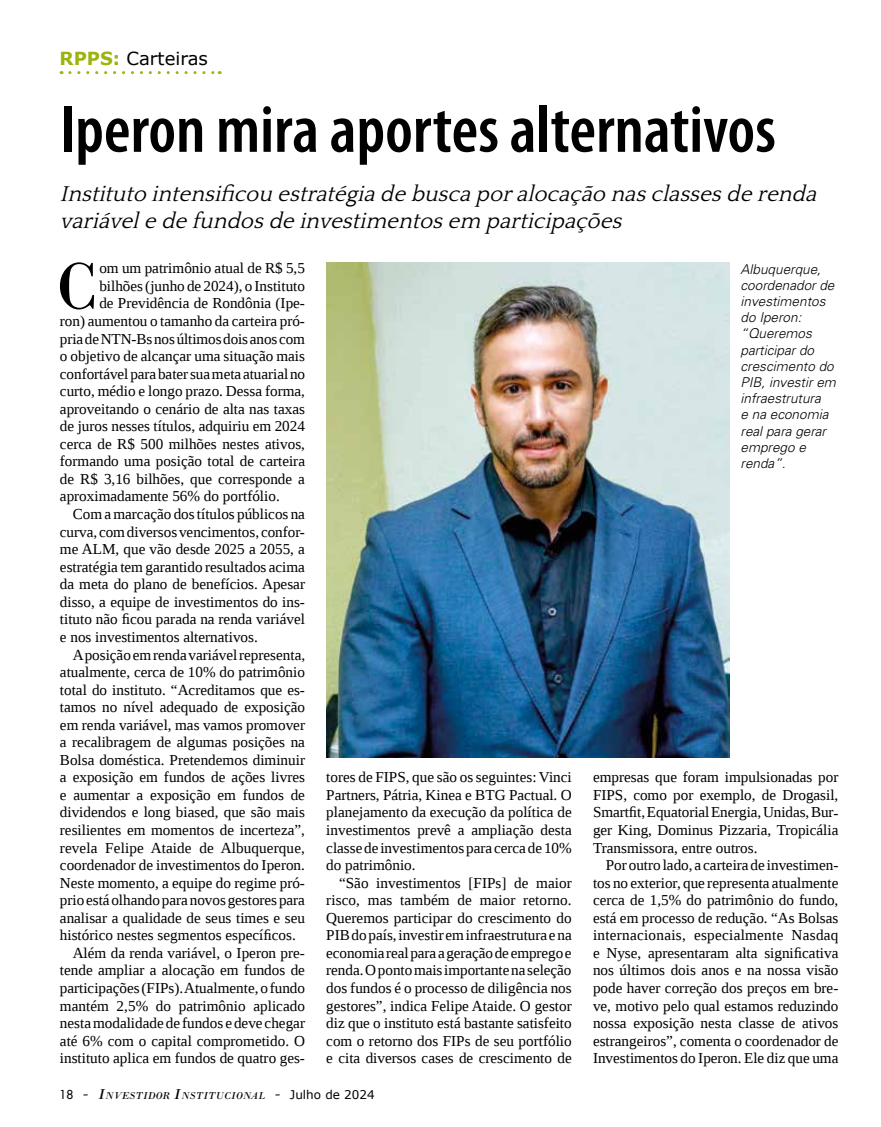
<style>
.page{position:relative;width:881px;height:1127px;background:#fff}
.page>*{position:absolute;margin:0;border:0;box-sizing:border-box;transform-origin:0 0}
.t1{font:68.7px "Bodoni";color:#000}
.t2{font:600 condensed 67.5px "Myriad Pro";color:#000}
.t3{font:italic 22.5px/27px "Quattrocento";color:#000}
.t4{font:18px "Verdana";color:#000}
.t5{font:15.15px/17.5px "Liberation Serif";color:#000;text-align:justify}
.t6{font:italic 300 13.5px/16.2px "Univers";color:#000}
.t7{font:italic 10.5px "Bodoni";color:#000}
.s1{font-weight:700;color:#9cb40d}
.s2{font-family:"Futura";font-style:normal;font-size:12px}
.s3{font-family:"Minion Pro";font-style:normal;font-size:18px}
.s4{font-size:15px}
.s5{font-family:"Verdana";font-style:normal;font-size:12px}
</style>
<div class="page">
<svg style="left:70px;top:71px;width:150px;height:3px"></svg>
<img style="left:326px;top:263px;width:403px;height:494px">
<p class="t4" style="left:60px;top:46px;width:150px"><span class="s1">RPPS:</span> Carteiras</p>
<h2 class="t2" style="left:60px;top:88px;width:717px">Iperon mira aportes alternativos</h2>
<h3 class="t3" style="left:60px;top:181px;width:757px">Instituto intensificou estratégia de busca por alocação nas classes de renda variável e de fundos de investimentos em participações</h3>
<h1 class="t1" style="left:56px;top:245px;width:42px">C</h1>
<p class="t5" style="left:99px;top:259px;width:207px">om um patrimônio atual de R$ 5,5</p>
<p class="t5" style="left:99px;top:277px;width:207px">bilhões (junho de 2024), o Instituto</p>
<p class="t5" style="left:99px;top:294px;width:207px">de Previdência de Rondônia (Ipe-</p>
<p class="t5" style="left:60px;top:312px;width:246px">ron) aumentou o tamanho da carteira pró-</p>
<p class="t5" style="left:60px;top:330px;width:246px">pria de NTN-Bs nos últimos dois anos com</p>
<p class="t5" style="left:60px;top:347px;width:246px">o objetivo de alcançar uma situação mais</p>
<p class="t5" style="left:60px;top:365px;width:247px">confortável para bater sua meta atuarial no</p>
<p class="t5" style="left:60px;top:382px;width:246px">curto, médio e longo prazo. Dessa forma,</p>
<p class="t5" style="left:60px;top:400px;width:246px">aproveitando o cenário de alta nas taxas</p>
<p class="t5" style="left:60px;top:417px;width:246px">de juros nesses títulos, adquiriu em 2024</p>
<p class="t5" style="left:60px;top:435px;width:246px">cerca de R$ 500 milhões nestes ativos,</p>
<p class="t5" style="left:60px;top:452px;width:246px">formando uma posição total de carteira</p>
<p class="t5" style="left:60px;top:470px;width:246px">de R$ 3,16 bilhões, que corresponde a</p>
<p class="t5" style="left:60px;top:487px;width:221px">aproximadamente 56% do portfólio.</p>
<p class="t5" style="left:73px;top:505px;width:234px">Com a marcação dos títulos públicos na</p>
<p class="t5" style="left:60px;top:523px;width:246px">curva, com diversos vencimentos, confor-</p>
<p class="t5" style="left:60px;top:540px;width:246px">me ALM, que vão desde 2025 a 2055, a</p>
<p class="t5" style="left:60px;top:558px;width:246px">estratégia tem garantido resultados acima</p>
<p class="t5" style="left:60px;top:575px;width:246px">da meta do plano de benefícios. Apesar</p>
<p class="t5" style="left:60px;top:593px;width:246px">disso, a equipe de investimentos do ins-</p>
<p class="t5" style="left:60px;top:610px;width:246px">tituto não ficou parada na renda variável</p>
<p class="t5" style="left:60px;top:628px;width:199px">e nos investimentos alternativos.</p>
<p class="t5" style="left:73px;top:645px;width:234px">A posição em renda variável representa,</p>
<p class="t5" style="left:60px;top:663px;width:246px">atualmente, cerca de 10% do patrimônio</p>
<p class="t5" style="left:60px;top:681px;width:246px">total do instituto. “Acreditamos que es-</p>
<p class="t5" style="left:60px;top:698px;width:246px">tamos no nível adequado de exposição</p>
<p class="t5" style="left:60px;top:716px;width:246px">em renda variável, mas vamos promover</p>
<p class="t5" style="left:60px;top:733px;width:246px">a recalibragem de algumas posições na</p>
<p class="t5" style="left:60px;top:751px;width:246px">Bolsa doméstica. Pretendemos diminuir</p>
<p class="t5" style="left:60px;top:768px;width:246px">a exposição em fundos de ações livres</p>
<p class="t5" style="left:60px;top:786px;width:246px">e aumentar a exposição em fundos de</p>
<p class="t5" style="left:60px;top:803px;width:246px">dividendos e long biased, que são mais</p>
<p class="t5" style="left:60px;top:821px;width:246px">resilientes em momentos de incerteza”,</p>
<p class="t5" style="left:60px;top:838px;width:246px">revela Felipe Ataide de Albuquerque,</p>
<p class="t5" style="left:60px;top:856px;width:246px">coordenador de investimentos do Iperon.</p>
<p class="t5" style="left:60px;top:874px;width:246px">Neste momento, a equipe do regime pró-</p>
<p class="t5" style="left:60px;top:891px;width:246px">prio está olhando para novos gestores para</p>
<p class="t5" style="left:60px;top:909px;width:246px">analisar a qualidade de seus times e seu</p>
<p class="t5" style="left:60px;top:926px;width:237px">histórico nestes segmentos específicos.</p>
<p class="t5" style="left:73px;top:944px;width:234px">Além da renda variável, o Iperon pre-</p>
<p class="t5" style="left:60px;top:961px;width:246px">tende ampliar a alocação em fundos de</p>
<p class="t5" style="left:60px;top:979px;width:246px">participações (FIPs). Atualmente, o fundo</p>
<p class="t5" style="left:60px;top:996px;width:246px">mantém 2,5% do patrimônio aplicado</p>
<p class="t5" style="left:60px;top:1014px;width:246px">nesta modalidade de fundos e deve chegar</p>
<p class="t5" style="left:60px;top:1032px;width:246px">até 6% com o capital comprometido. O</p>
<p class="t5" style="left:60px;top:1049px;width:246px">instituto aplica em fundos de quatro ges-</p>
<p class="t5" style="left:326px;top:768px;width:247px">tores de FIPS, que são os seguintes: Vinci Partners, Pátria, Kinea e BTG Pactual. O planejamento da execução da política de investimentos prevê a ampliação desta classe de investimentos para cerca de 10% do patrimônio.</p>
<p class="t5" style="left:326px;top:874px;width:247px;text-indent:13px">“São investimentos [FIPs] de maior risco, mas também de maior retorno.<br>Queremos participar do crescimento do PIB do país, investir em infraestrutura e na economia real para a geração de emprego e renda. O ponto mais importante na seleção dos fundos é o processo de diligência nos gestores”, indica Felipe Ataide. O gestor diz que o instituto está bastante satisfeito com o retorno dos FIPs de seu portfólio e cita diversos cases de crescimento de</p>
<p class="t7" style="left:60px;top:1089px;width:316px"><span class="s2">18</span> <span class="s3">-</span> <span class="s4">I</span>NVESTIDOR <span class="s4">I</span>NSTITUCIONAL <span class="s3">-</span> <span class="s5">Julho de 2024</span></p>
<p class="t6" style="left:740px;top:260px;width:97px">Albuquerque, coordenador de investimentos do Iperon: “Queremos participar do crescimento do<br>PIB, investir em infraestrutura<br>e na economia real para gerar emprego e renda”.</p>
<p class="t5" style="left:592px;top:768px;width:247px">empresas que foram impulsionadas por FIPS, como por exemplo, de Drogasil, Smartfit, Equatorial Energia, Unidas, Bur&shy;ger King, Dominus Pizzaria, Tropicália Transmissora, entre outros.</p>
<p class="t5" style="left:592px;top:856px;width:247px;text-indent:13px">Por outro lado, a carteira de investimen&shy;tos no exterior, que representa atualmente cerca de 1,5% do patrimônio do fundo, está em processo de redução. “As Bolsas internacionais, especialmente Nasdaq e Nyse, apresentaram alta significativa nos últimos dois anos e na nossa visão pode haver correção dos preços em bre&shy;ve, motivo pelo qual estamos reduzindo nossa exposição nesta classe de ativos estrangeiros”, comenta o coordenador de Investimentos do Iperon. Ele diz que uma</p>
</div>
